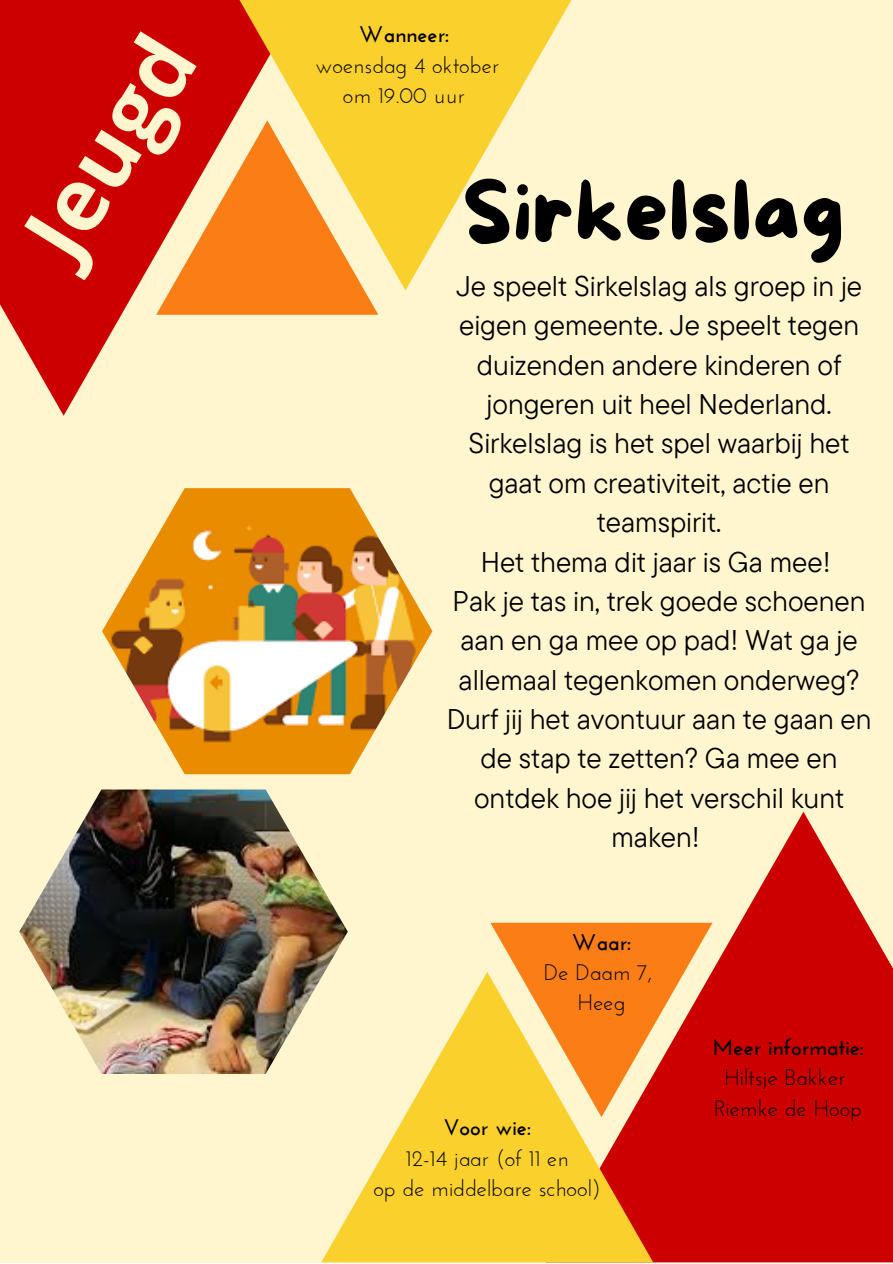
<style>
.page{position:relative;width:893px;height:1264px;background:#fff}
.page>*{position:absolute;margin:0;border:0;box-sizing:border-box;transform-origin:0 0}
.t1{font:86.85px "More Sugar";color:#000}
.t2{font:700 86.85px "Open Sans";color:#fff6cf}
.t3{font:28.35px/39.3px "TT Commons Pro";color:#000;text-align:center}
.t4{font:22.5px "Josefin Sans";color:#000}
.t5{font:700 22.5px "Josefin Sans";color:#000}
</style>
<div class="page">
<div style="left:0;top:0;width:892px;height:1262px;background:#fff6cf"></div>
<svg style="left:0;top:0;width:239px;height:416px;fill:#cd0000"></svg>
<svg style="left:239px;top:0;width:332px;height:290px;fill:#fad02c"></svg>
<svg style="left:156px;top:120px;width:222px;height:195px"></svg>
<svg style="left:653px;top:812px;width:239px;height:450px;fill:#cd0000"></svg>
<svg style="left:321px;top:972px;width:332px;height:290px;fill:#fad02c"></svg>
<svg style="left:490px;top:922px;width:222px;height:195px"></svg>
<img style="left:102px;top:488px;width:330px;height:286px">
<img style="left:19px;top:789px;width:329px;height:284px">
<p class="t2" style="left:-6px;top:216px;width:243px;rotate:-58deg">Jeugd</p>
<p class="t5" style="left:359px;top:26px;width:92px">Wanneer:</p>
<p class="t4" style="left:315px;top:56px;width:185px">woensdag 4 oktober</p>
<p class="t4" style="left:343px;top:86px;width:124px">om 19.00 uur</p>
<p class="t1" style="left:462px;top:165px;width:383px">Sirkelslag</p>
<p class="t3" style="left:456px;top:266px;width:407px">Je speelt Sirkelslag als groep in je eigen gemeente. Je speelt tegen duizenden andere kinderen of jongeren uit heel Nederland.<br>Sirkelslag is het spel waarbij het gaat om creativiteit, actie en teamspirit.</p>
<p class="t3" style="left:480px;top:541px;width:351px">Het thema dit jaar is Ga mee!</p>
<p class="t3" style="left:446px;top:580px;width:426px">Pak je tas in, trek goede schoenen aan en ga mee op pad! Wat ga je allemaal tegenkomen onderweg?<br>Durf jij het avontuur aan te gaan en de stap te zetten? Ga mee en ontdek hoe jij het verschil kunt maken!</p>
<p class="t5" style="left:572px;top:932px;width:61px">Waar:</p>
<p class="t4" style="left:544px;top:963px;width:110px">De Daam 7,</p>
<p class="t4" style="left:577px;top:993px;width:49px">Heeg</p>
<p class="t5" style="left:443px;top:1118px;width:89px">Voor wie:</p>
<p class="t4" style="left:406px;top:1148px;width:164px">12-14 jaar (of 11 en</p>
<p class="t4" style="left:373px;top:1178px;width:229px">op de middelbare school)</p>
<p class="t5" style="left:712px;top:1038px;width:153px">Meer informatie:</p>
<p class="t4" style="left:724px;top:1068px;width:123px">Hiltsje Bakker</p>
<p class="t4" style="left:714px;top:1098px;width:149px">Riemke de Hoop</p>
</div>
